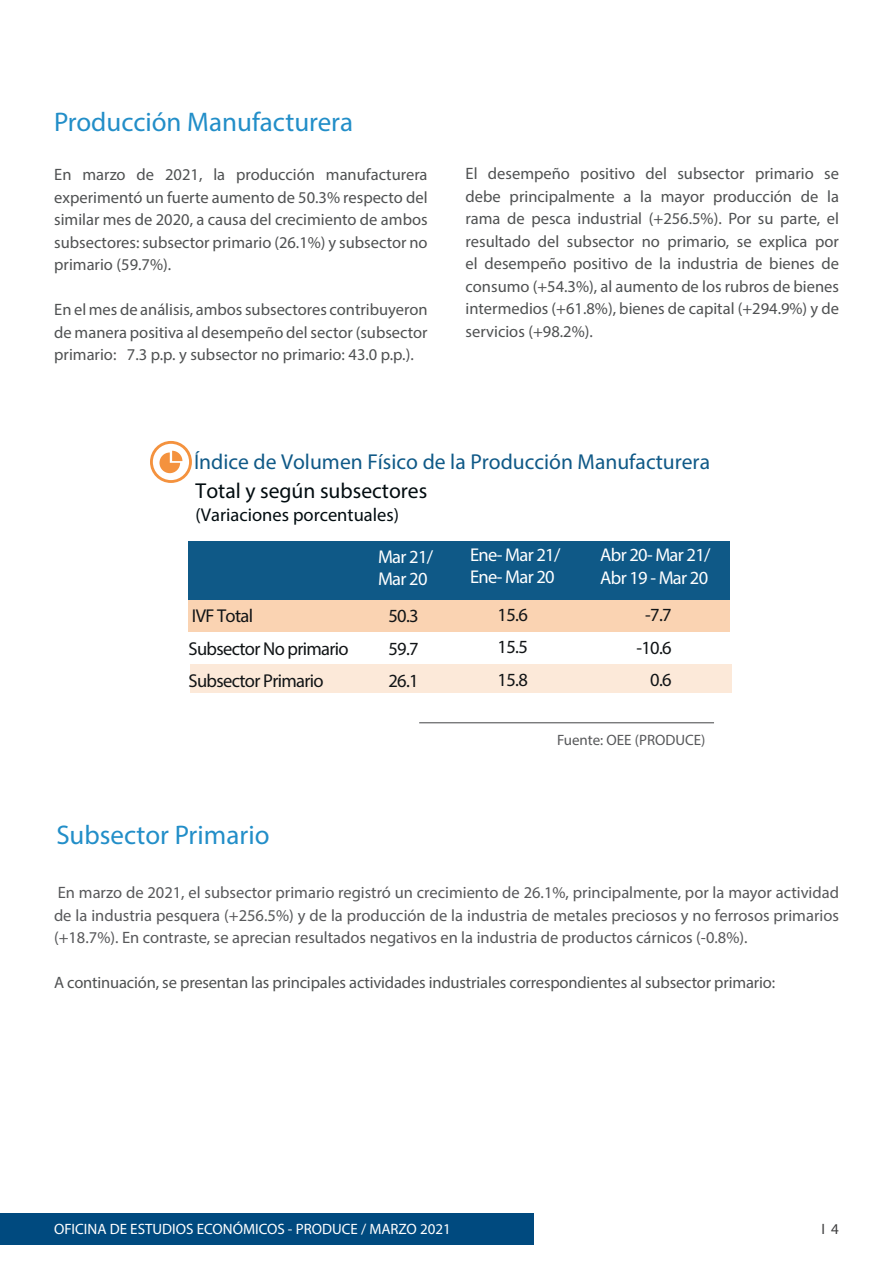
<style>
.page{position:relative;width:893px;height:1263px;background:#fff}
.page>*{position:absolute;margin:0;border:0;box-sizing:border-box;transform-origin:0 0}
.t1{font:27px "Myriad Pro";color:#228ec8}
.t2{font:700 21.6px "Pluto Sans Cond";color:#0f5987}
.t3{font:700 21.6px "Pluto Sans Cond";color:#020c10}
.t4{font:18.6px/32.4px "Pluto Sans Cond";letter-spacing:-.035em;color:#111416;text-align:justify}
.t5{font:18.6px/22.2px "Pluto Sans Cond";letter-spacing:-.035em;color:#fff}
.t6{font:300 18.6px "Pluto Sans Cond";color:#020c10}
.t7{font:16.5px/22.5px "Myriad Pro";color:#4f5152;text-align:justify}
.t8{font:16.5px/22.5px "Myriad Pro";color:#57585a;text-align:justify}
.t9{font:15px "Myriad Pro";color:#fff}
.t10{font:15px "Myriad Pro";color:#57585a}
.t11{font:15px "Myriad Pro";color:#3e3e3f}
</style>
<div class="page">
<div style="left:0;top:1213px;width:534px;height:32px;background:#004a7f"></div>
<hr style="left:892px;top:1213px;width:1px;height:32px;background:#004a7f">
<div style="left:188px;top:599px;width:542px;height:33px;background:#fad3b2"></div>
<div style="left:190px;top:664px;width:541px;height:28px;background:#fce9d9"></div>
<div style="left:188px;top:541px;width:542px;height:58px;background:#0f5987"></div>
<div style="left:150px;top:441px;width:42px;height:42px;border:3px solid #f4923e;border-radius:50%"></div>
<svg style="left:159px;top:451px;width:23px;height:22px"></svg>
<hr style="left:419px;top:722px;width:295px;height:1px;background:#57585a">
<p class="t1" style="left:54px;top:106px;width:300px">Producción Manufacturera</p>
<p class="t7" style="left:54px;top:163px;width:375px">En marzo de 2021, la producción manufacturera experimentó un fuerte aumento de 50.3% respecto del similar mes de 2020, a causa del crecimiento de ambos subsectores: subsector primario (26.1%) y subsector no primario (59.7%).</p>
<p class="t7" style="left:54px;top:298px;width:375px">En el mes de análisis, ambos subsectores contribuyeron de manera positiva al desempeño del sector (subsector primario: 7.3 p.p. y subsector no primario: 43.0 p.p.).</p>
<p class="t7" style="left:466px;top:162px;width:375px">El desempeño positivo del subsector primario se debe principalmente a la mayor producción de la rama de pesca industrial (+256.5%). Por su parte, el resultado del subsector no primario, se explica por el desempeño positivo de la industria de bienes de consumo (+54.3%), al aumento de los rubros de bienes intermedios (+61.8%), bienes de capital (+294.9%) y de servicios (+98.2%).</p>
<p class="t2" style="left:194px;top:448px;width:517px">Índice de Volumen Físico de la Producción Manufacturera</p>
<p class="t3" style="left:196px;top:477px;width:233px">Total y según subsectores</p>
<p class="t6" style="left:196px;top:503px;width:205px">(Variaciones porcentuales)</p>
<p class="t4" style="left:189px;top:599px;width:162px;text-align:left">IVF Total<br>Subsector No primario<br>Subsector Primario</p>
<p class="t5" style="left:378px;top:545px;width:57px">Mar 21/<br>Mar 20</p>
<p class="t5" style="left:600px;top:544px;width:112px">Abr 20- Mar 21/<br>Abr 19 - Mar 20</p>
<p class="t4" style="left:388px;top:599px;width:32px">50.3<br>59.7<br>26.1</p>
<p class="t4" style="left:636px;top:599px;width:37px;text-align:right">-7.7 -10.6<br>0.6</p>
<p class="t5" style="left:470px;top:543px;width:92px">Ene- Mar 21/<br>Ene- Mar 20</p>
<p class="t4" style="left:497px;top:598px;width:32px">15.6<br>15.5<br>15.8</p>
<p class="t10" style="left:557px;top:730px;width:150px">Fuente: OEE (PRODUCE)</p>
<p class="t1" style="left:56px;top:818px;width:215px">Subsector Primario</p>
<p class="t8" style="left:54px;top:881px;width:786px">En marzo de 2021, el subsector primario registró un crecimiento de 26.1%, principalmente, por la mayor actividad de la industria pesquera (+256.5%) y de la producción de la industria de metales preciosos y no ferrosos primarios (+18.7%). En contraste, se aprecian resultados negativos en la industria de productos cárnicos (-0.8%).</p>
<p class="t7" style="left:54px;top:971px;width:723px">A continuación, se presentan las principales actividades industriales correspondientes al subsector primario:</p>
<p class="t9" style="left:54px;top:1220px;width:398px">OFICINA DE ESTUDIOS ECONÓMICOS - PRODUCE / MARZO 2021</p>
<p class="t11" style="left:821px;top:1220px;width:19px">I 4</p>
</div>
